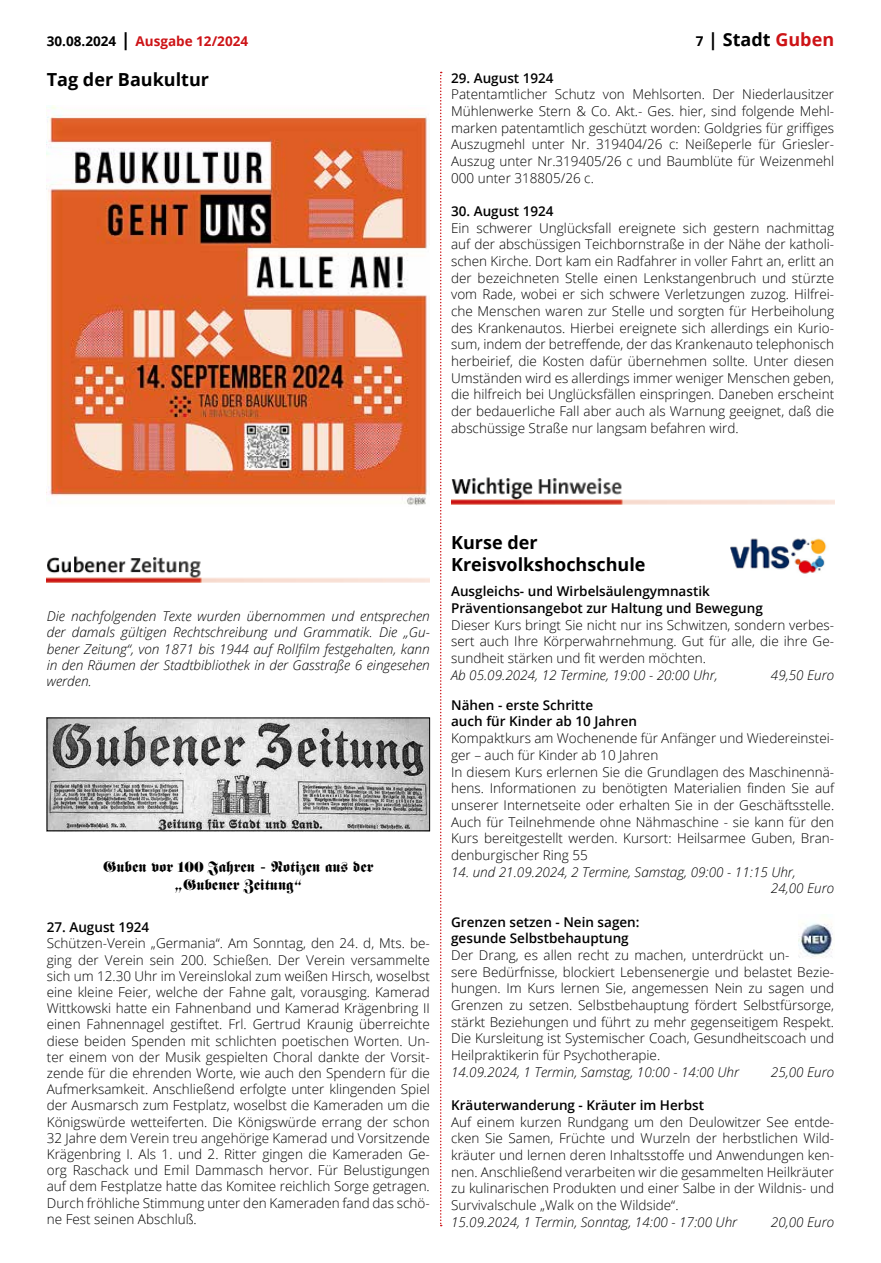
<style>
.page{position:relative;width:881px;height:1263px;background:#fff}
.page>*{position:absolute;margin:0;border:0;box-sizing:border-box;transform-origin:0 0}
.t1{font:700 18px/22px "Open Sans";color:#000}
.t2{font:15px/18px "Fette Fraktur";color:#000;text-align:center}
.t3{font:300 13.5px/16.6px "Open Sans";color:#000;text-align:justify}
.t4{font:italic 300 13.5px/16.2px "Open Sans";color:#000}
.t5{font:600 13.5px/16.6px "Open Sans";color:#000}
.t6{font:700 13.5px "Open Sans";color:#cd1316}
.s1{color:#000}
.s2{font-size:18px;color:#000}
.s3{font-size:13.5px}
.s4{color:#cd1316}
</style>
<div class="page">
<svg style="left:440px;top:72px;width:1px;height:1154px"></svg>
<img style="left:451px;top:478px;width:382px;height:27px">
<img style="left:47px;top:106px;width:380px;height:399px">
<img style="left:47px;top:556px;width:382px;height:27px">
<img style="left:49px;top:720px;width:378px;height:109px">
<img style="left:730px;top:538px;width:97px;height:36px">
<img style="left:798px;top:923px;width:35px;height:35px">
<p class="t6" style="left:47px;top:32px;width:203px"><span class="s1">30.08.2024</span> <span class="s2">|</span> Ausgabe 12/2024</p>
<h1 class="t1" style="left:695px;top:28px;width:140px"><span class="s3">7</span> | Stadt <span class="s4">Guben</span></h1>
<p class="t5" style="left:451px;top:69px;width:104px">29. August 1924</p>
<p class="t3" style="left:451px;top:86px;width:384px">Patentamtlicher Schutz von Mehlsorten. Der Niederlausitzer Mühlenwerke Stern &amp; Co. Akt.- Ges. hier, sind folgende Mehl&shy;marken patentamtlich geschützt worden: Goldgries für griffiges Auszugmehl unter Nr. 319404/26 c: Neißeperle für Griesler-Auszug unter Nr.319405/26 c und Baumblüte für Weizenmehl 000 unter 318805/26 c.</p>
<p class="t5" style="left:451px;top:203px;width:104px">30. August 1924</p>
<p class="t3" style="left:451px;top:219px;width:384px">Ein schwerer Unglücksfall ereignete sich gestern nachmittag auf der abschüssigen Teichbornstraße in der Nähe der katholi&shy;schen Kirche. Dort kam ein Radfahrer in voller Fahrt an, erlitt an der bezeichneten Stelle einen Lenkstangenbruch und stürzte vom Rade, wobei er sich schwere Verletzungen zuzog. Hilfrei&shy;che Menschen waren zur Stelle und sorgten für Herbeiholung des Krankenautos. Hierbei ereignete sich allerdings ein Kurio&shy;sum, indem der betreffende, der das Krankenauto telephonisch herbeirief, die Kosten dafür übernehmen sollte. Unter diesen Umständen wird es allerdings immer weniger Menschen geben, die hilfreich bei Unglücksfällen einspringen. Daneben erscheint der bedauerliche Fall aber auch als Warnung geeignet, daß die abschüssige Straße nur langsam befahren wird.</p>
<h1 class="t1" style="left:47px;top:68px;width:164px">Tag der Baukultur</h1>
<p class="t4" style="left:47px;top:608px;width:384px;text-align:justify">Die nachfolgenden Texte wurden übernommen und entsprechen der damals gültigen Rechtschreibung und Grammatik. Die „Gu&shy;bener Zeitung“, von 1871 bis 1944 auf Rollfilm festgehalten, kann in den Räumen der Stadtbibliothek in der Gasstraße 6 eingesehen werden.</p>
<p class="t2" style="left:103px;top:858px;width:272px">Guben vor 100 Jahren - Notizen aus der „Gubener Zeitung“</p>
<p class="t5" style="left:47px;top:918px;width:104px">27. August 1924</p>
<p class="t3" style="left:47px;top:935px;width:384px;line-height:16.2px">Schützen-Verein „Germania“. Am Sonntag, den 24. d, Mts. be&shy;ging der Verein sein 200. Schießen. Der Verein versammelte sich um 12.30 Uhr im Vereinslokal zum weißen Hirsch, woselbst eine kleine Feier, welche der Fahne galt, vorausging. Kamerad Wittkowski hatte ein Fahnenband und Kamerad Krägenbring II einen Fahnennagel gestiftet. Frl. Gertrud Kraunig überreichte diese beiden Spenden mit schlichten poetischen Worten. Un&shy;ter einem von der Musik gespielten Choral dankte der Vorsit&shy;zende für die ehrenden Worte, wie auch den Spendern für die Aufmerksamkeit. Anschließend erfolgte unter klingenden Spiel der Ausmarsch zum Festplatz, woselbst die Kameraden um die Königswürde wetteiferten. Die Königswürde errang der schon 32 Jahre dem Verein treu angehörige Kamerad und Vorsitzende Krägenbring I. Als 1. und 2. Ritter gingen die Kameraden Ge&shy;org Raschack und Emil Dammasch hervor. Für Belustigungen auf dem Festplatze hatte das Komitee reichlich Sorge getragen.<br>Durch fröhliche Stimmung unter den Kameraden fand das schö&shy;ne Fest seinen Abschluß.</p>
<h1 class="t1" style="left:451px;top:531px;width:196px">Kurse der<br>Kreisvolkshochschule</h1>
<p class="t5" style="left:451px;top:583px;width:313px">Ausgleichs- und Wirbelsäulengymnastik<br>Präventionsangebot zur Haltung und Bewegung</p>
<p class="t3" style="left:451px;top:616px;width:384px">Dieser Kurs bringt Sie nicht nur ins Schwitzen, sondern verbes&shy;sert auch Ihre Körperwahrnehmung. Gut für alle, die ihre Ge&shy;sundheit stärken und fit werden möchten.</p>
<p class="t4" style="left:451px;top:666px;width:268px">Ab 05.09.2024, 12 Termine, 19:00 - 20:00 Uhr,</p>
<p class="t4" style="left:770px;top:666px;width:65px">49,50 Euro</p>
<p class="t5" style="left:451px;top:696px;width:187px">Nähen - erste Schritte<br>auch für Kinder ab 10 Jahren</p>
<p class="t3" style="left:451px;top:729px;width:384px;text-align:left">Kompaktkurs am Wochenende für Anfänger und Wiedereinstei&shy;ger – auch für Kinder ab 10 Jahren<br>In diesem Kurs erlernen Sie die Grundlagen des Maschinennä&shy;hens. Informationen zu benötigten Materialien finden Sie auf unserer Internetseite oder erhalten Sie in der Geschäftsstelle.<br>Auch für Teilnehmende ohne Nähmaschine - sie kann für den Kurs bereitgestellt werden. Kursort: Heilsarmee Guben, Bran&shy;denburgischer Ring 55</p>
<p class="t4" style="left:770px;top:863px;width:65px;line-height:16.8px;text-indent:-320px">14. und 21.09.2024, 2 Termine, Samstag, 09:00 - 11:15 Uhr,<br>24,00 Euro</p>
<p class="t5" style="left:451px;top:913px;width:190px">Grenzen setzen - Nein sagen: gesunde Selbstbehauptung</p>
<p class="t3" style="left:451px;top:946px;width:384px;text-align:left">Der Drang, es allen recht zu machen, unterdrückt un-<br>sere Bedürfnisse, blockiert Lebensenergie und belastet Bezie&shy;hungen. Im Kurs lernen Sie, angemessen Nein zu sagen und Grenzen zu setzen. Selbstbehauptung fördert Selbstfürsorge, stärkt Beziehungen und führt zu mehr gegenseitigem Respekt.<br>Die Kursleitung ist Systemischer Coach, Gesundheitscoach und Heilpraktikerin für Psychotherapie.</p>
<p class="t4" style="left:451px;top:1063px;width:289px">14.09.2024, 1 Termin, Samstag, 10:00 - 14:00 Uhr</p>
<p class="t4" style="left:770px;top:1063px;width:65px">25,00 Euro</p>
<p class="t5" style="left:451px;top:1096px;width:254px">Kräuterwanderung - Kräuter im Herbst</p>
<p class="t3" style="left:451px;top:1113px;width:384px">Auf einem kurzen Rundgang um den Deulowitzer See entde&shy;cken Sie Samen, Früchte und Wurzeln der herbstlichen Wild&shy;kräuter und lernen deren Inhaltsstoffe und Anwendungen ken&shy;nen. Anschließend verarbeiten wir die gesammelten Heilkräuter zu kulinarischen Produkten und einer Salbe in der Wildnis- und Survivalschule „Walk on the Wildside“.</p>
<p class="t4" style="left:451px;top:1213px;width:287px">15.09.2024, 1 Termin, Sonntag, 14:00 - 17:00 Uhr</p>
<p class="t4" style="left:770px;top:1213px;width:65px">20,00 Euro</p>
</div>
